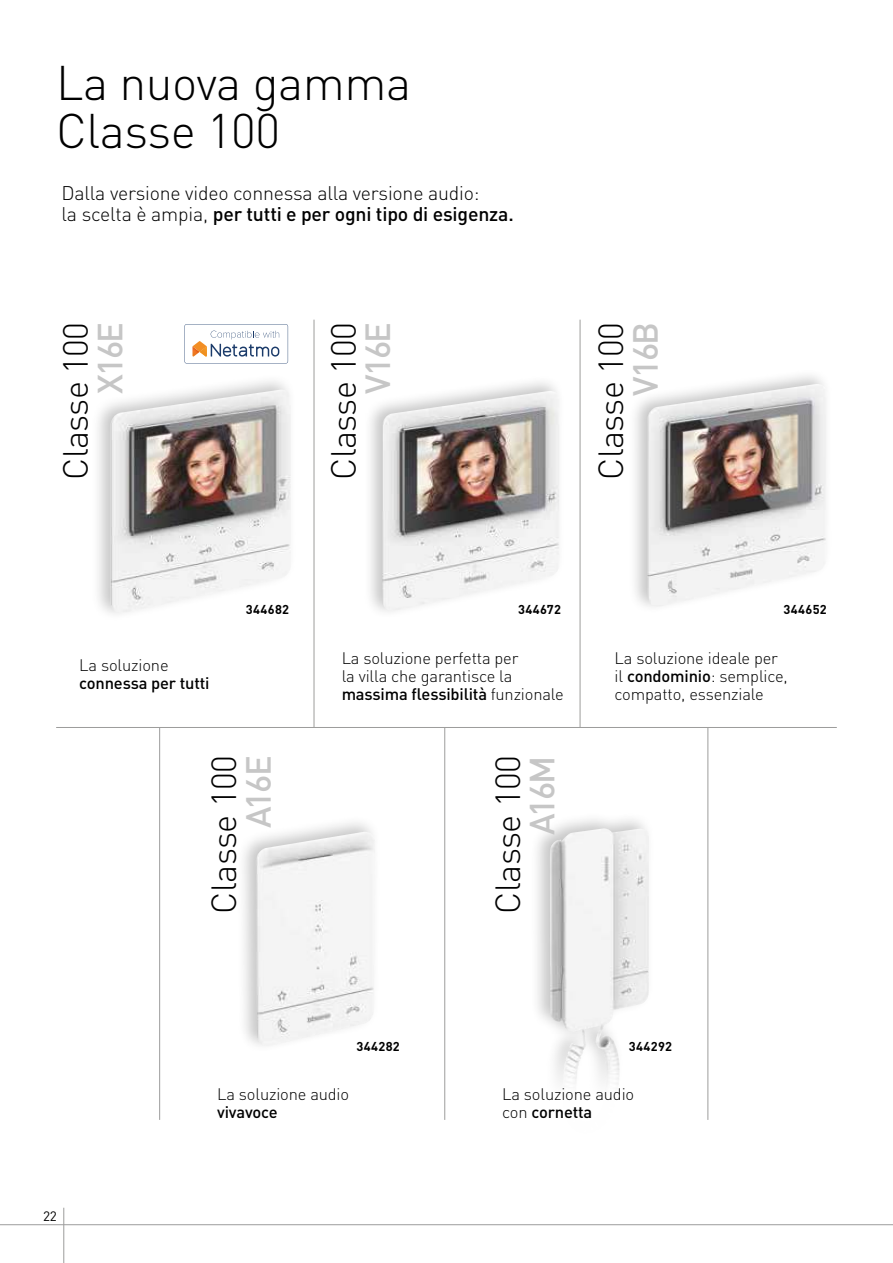
<style>
.page{position:relative;width:893px;height:1263px;background:#fff}
.page>*{position:absolute;margin:0;border:0;box-sizing:border-box;transform-origin:0 0}
.t1{font:300 48px/48px "DIN Pro";letter-spacing:-.01em;color:#000}
.t2{font:300 34.5px "DIN Pro";letter-spacing:-.02em;color:#000}
.t3{font:500 34.5px "DIN Pro";letter-spacing:-.05em;color:#c6c6c6}
.t4{font:300 19.5px/21px "DIN Pro";letter-spacing:-.01em;color:#000}
.t5{font:300 16.5px/18px "DIN Pro";letter-spacing:-.01em;color:#000}
.t6{font:500 16.5px "DIN Pro";letter-spacing:-.01em;color:#000}
.t7{font:13.5px "DIN Pro";color:#000}
.t8{font:700 12.75px "DIN Pro";letter-spacing:.035em;color:#000}
.s1{font-weight:500}
</style>
<div class="page">
<hr style="left:0;top:1224px;width:893px;height:1px;background:#9d9d9c">
<hr style="left:63px;top:1208px;width:1px;height:55px;background:#9d9d9c">
<div style="left:90px;top:373px;width:207px;height:249px;background:#000;opacity:.23"></div>
<img style="left:111px;top:390px;width:180px;height:223px">
<div style="left:363px;top:375px;width:202px;height:244px;background:#000;opacity:.23"></div>
<img style="left:382px;top:391px;width:177px;height:220px">
<div style="left:628px;top:367px;width:204px;height:248px;background:#000;opacity:.23"></div>
<img style="left:647px;top:384px;width:180px;height:223px">
<div style="left:236px;top:815px;width:145px;height:240px;background:#000;opacity:.23"></div>
<img style="left:256px;top:832px;width:119px;height:214px">
<div style="left:530px;top:812px;width:125px;height:331px;background:#000;opacity:.23"></div>
<img style="left:550px;top:828px;width:53px;height:269px">
<hr style="left:444px;top:728px;width:1px;height:392px;background:#9d9d9c">
<hr style="left:159px;top:728px;width:1px;height:392px;background:#9d9d9c">
<hr style="left:708px;top:728px;width:1px;height:392px;background:#9d9d9c">
<hr style="left:314px;top:320px;width:1px;height:407px;background:#9d9d9c">
<hr style="left:580px;top:320px;width:1px;height:407px;background:#9d9d9c">
<hr style="left:56px;top:727px;width:781px;height:1px;background:#9d9d9c">
<svg style="left:184px;top:324px;width:104px;height:40px"></svg>
<h1 class="t1" style="left:56px;top:57px;width:357px">La nuova gamma<br>Classe 100</h1>
<p class="t4" style="left:61px;top:181px;width:454px">Dalla versione video connessa alla versione audio:<br>la scelta è ampia, <span class="s1">per tutti e per ogni tipo di esigenza.</span></p>
<h2 class="t2" style="left:52px;top:480px;width:159px;rotate:-90deg">Classe 100</h2>
<h2 class="t3" style="left:87px;top:394px;width:74px;rotate:-90deg">X16E</h2>
<h2 class="t2" style="left:320px;top:480px;width:159px;rotate:-90deg">Classe 100</h2>
<h2 class="t3" style="left:354px;top:394px;width:73px;rotate:-90deg">V16E</h2>
<h2 class="t2" style="left:587px;top:480px;width:159px;rotate:-90deg">Classe 100</h2>
<h2 class="t3" style="left:622px;top:396px;width:75px;rotate:-90deg">V16B</h2>
<p class="t5" style="left:79px;top:655px;width:91px">La soluzione</p>
<p class="t6" style="left:79px;top:672px;width:132px">connessa per tutti</p>
<p class="t8" style="left:246px;top:601px;width:45px">344682</p>
<p class="t8" style="left:518px;top:601px;width:44px">344672</p>
<p class="t8" style="left:783px;top:601px;width:45px">344652</p>
<p class="t5" style="left:342px;top:648px;width:224px">La soluzione perfetta per<br>la villa che garantisce la <span class="s1">massima flessibilità</span> funzionale</p>
<p class="t5" style="left:615px;top:648px;width:175px">La soluzione ideale per il <span class="s1">condominio</span>: semplice, compatto, essenziale</p>
<h2 class="t2" style="left:200px;top:913px;width:159px;rotate:-90deg">Classe 100</h2>
<h2 class="t3" style="left:235px;top:828px;width:74px;rotate:-90deg">A16E</h2>
<h2 class="t2" style="left:484px;top:913px;width:159px;rotate:-90deg">Classe 100</h2>
<h2 class="t3" style="left:519px;top:835px;width:81px;rotate:-90deg">A16M</h2>
<p class="t7" style="left:43px;top:1207px;width:15px">22</p>
<p class="t8" style="left:356px;top:1038px;width:45px">344282</p>
<p class="t8" style="left:629px;top:1038px;width:45px">344292</p>
<p class="t5" style="left:217px;top:1084px;width:134px">La soluzione audio</p>
<p class="t6" style="left:217px;top:1100px;width:62px">vivavoce</p>
<p class="t5" style="left:502px;top:1084px;width:134px">La soluzione audio con <span class="s1">cornetta</span></p>
</div>
